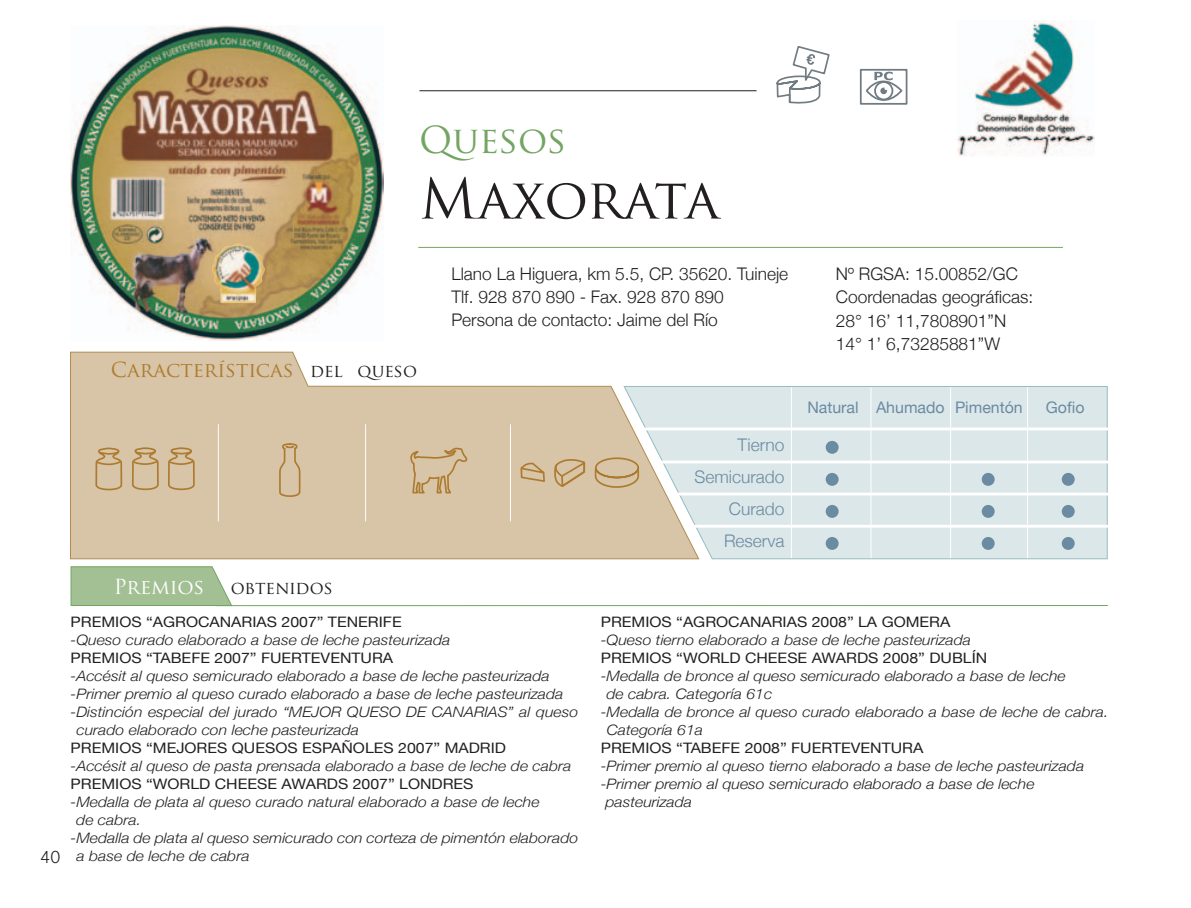
<style>
.page{position:relative;width:1191px;height:908px;background:#fff}
.page>*{position:absolute;margin:0;border:0;box-sizing:border-box;transform-origin:0 0}
.t1{font:54.4px "Trajan Pro";letter-spacing:-.02em;color:#231f20}
.t2{font:36.2px "Trajan Pro";color:#73a562}
.t3{font:20.2px "Trajan Pro";color:#ad7b30}
.t4{font:20.2px "Trajan Pro";color:#fff}
.t5{font:300 17.4px "Helvetica Neue";color:#231f20}
.t6{font:300 17.4px "Helvetica Neue";color:#6a8ba1}
.t7{font:17.4px "Trajan Pro";color:#231f20}
.t8{font:300 17px "Akzidenz Grotesk BE";color:#231f20}
.t9{font:16px "Helvetica Neue";color:#6a8ba1}
.t10{font:italic 300 14.4px/18px "Helvetica Neue";color:#231f20;scale:1.1 1}
.t11{font:14.4px "Helvetica Neue";color:#231f20;scale:1.1 1}
.s1{font-size:17.4px;color:#231f20}
</style>
<div class="page">
<hr style="left:418px;top:247px;width:645px;height:1px;background:#73a562">
<hr style="left:419px;top:90px;width:337px;height:1px;background:#231f20">
<svg style="left:776px;top:46px;width:54px;height:58px"></svg>
<div style="left:860px;top:69px;width:47px;height:36px;border:2px solid #707c82"></div>
<svg style="left:864px;top:70px;width:40px;height:35px"></svg>
<img style="left:70px;top:26px;width:314px;height:314px">
<img style="left:957px;top:21px;width:137px;height:135px">
<div style="left:700px;top:386px;width:408px;height:173px;background:#dce7e9"></div>
<svg style="left:70px;top:351px;width:630px;height:208px;background:#dcccb4"></svg>
<hr style="left:659px;top:460px;width:450px;height:3px;background:#fff">
<hr style="left:677px;top:492px;width:432px;height:3px;background:#fff">
<hr style="left:640px;top:427px;width:476px;height:3px;background:#fff">
<hr style="left:791px;top:387px;width:1px;height:171px;background:#fff">
<hr style="left:870px;top:387px;width:1px;height:171px;background:#fff">
<hr style="left:950px;top:387px;width:1px;height:171px;background:#fff">
<hr style="left:1027px;top:387px;width:1px;height:171px;background:#fff">
<hr style="left:218px;top:424px;width:1px;height:97px;background:#fff">
<hr style="left:365px;top:424px;width:1px;height:97px;background:#fff">
<hr style="left:510px;top:424px;width:1px;height:97px;background:#fff">
<svg style="left:408px;top:446px;width:59px;height:48px;background:#d0b791"></svg>
<div style="left:825px;top:440px;width:13px;height:13px;background:#6a8ba1;border-radius:50%"></div>
<svg style="left:91px;top:448px;width:106px;height:42px;background:#cfb68f"></svg>
<hr style="left:690px;top:524px;width:432px;height:3px;background:#fff">
<div style="left:825px;top:472px;width:13px;height:13px;background:#6a8ba1;border-radius:50%"></div>
<div style="left:825px;top:504px;width:13px;height:13px;background:#6a8ba1;border-radius:50%"></div>
<div style="left:825px;top:536px;width:13px;height:13px;background:#6a8ba1;border-radius:50%"></div>
<div style="left:981px;top:472px;width:13px;height:13px;background:#6a8ba1;border-radius:50%"></div>
<div style="left:981px;top:504px;width:13px;height:13px;background:#6a8ba1;border-radius:50%"></div>
<div style="left:981px;top:536px;width:13px;height:13px;background:#6a8ba1;border-radius:50%"></div>
<div style="left:1061px;top:472px;width:13px;height:13px;background:#6a8ba1;border-radius:50%"></div>
<div style="left:1061px;top:504px;width:13px;height:13px;background:#6a8ba1;border-radius:50%"></div>
<div style="left:1061px;top:536px;width:13px;height:13px;background:#6a8ba1;border-radius:50%"></div>
<svg style="left:519px;top:458px;width:67px;height:31px;background:#cfb690"></svg>
<svg style="left:594px;top:456px;width:46px;height:32px"></svg>
<div style="left:233px;top:442px;width:119px;height:55px;background:#d8c4a6"></div>
<svg style="left:70px;top:566px;width:162px;height:40px;background:#a6c198"></svg>
<hr style="left:216px;top:605px;width:891px;height:1px;background:#73a562">
<img style="left:210px;top:243px;width:57px;height:60px">
<p class="t2" style="left:419px;top:117px;width:149px">Quesos</p>
<p class="t1" style="left:419px;top:164px;width:301px">Maxorata</p>
<p class="t3" style="left:111px;top:357px;width:307px">Características <span class="s1">del queso</span></p>
<p class="t5" style="left:451px;top:263px;width:338px">Llano La Higuera, km 5.5, CP. 35620. Tuineje</p>
<p class="t5" style="left:451px;top:286px;width:274px">Tlf. 928 870 890 - Fax. 928 870 890</p>
<p class="t5" style="left:451px;top:309px;width:268px">Persona de contacto: Jaime del Río</p>
<p class="t6" style="left:737px;top:434px;width:49px">Tierno</p>
<p class="t6" style="left:694px;top:466px;width:91px">Semicurado</p>
<p class="t6" style="left:729px;top:498px;width:57px">Curado</p>
<p class="t6" style="left:724px;top:530px;width:62px">Reserva</p>
<p class="t5" style="left:836px;top:263px;width:183px">Nº RGSA: 15.00852/GC</p>
<p class="t5" style="left:836px;top:286px;width:199px">Coordenadas geográficas:</p>
<p class="t5" style="left:836px;top:309px;width:172px">28° 16’ 11,7808901”N</p>
<p class="t5" style="left:836px;top:333px;width:166px">14° 1’ 6,73285881”W</p>
<p class="t9" style="left:807px;top:397px;width:217px">Natural Ahumado Pimentón</p>
<p class="t9" style="left:1045px;top:397px;width:40px">Gofio</p>
<p class="t8" style="left:40px;top:847px;width:22px">40</p>
<p class="t4" style="left:114px;top:573px;width:92px">Premios</p>
<p class="t7" style="left:231px;top:576px;width:103px">obtenidos</p>
<p class="t11" style="left:71px;top:612px;width:302px">PREMIOS “AGROCANARIAS 2007” TENERIFE</p>
<p class="t10" style="left:71px;top:630px;width:347px">-Queso curado elaborado a base de leche pasteurizada</p>
<p class="t11" style="left:71px;top:648px;width:295px">PREMIOS “TABEFE 2007” FUERTEVENTURA</p>
<p class="t10" style="left:71px;top:666px;width:437px">-Accésit al queso semicurado elaborado a base de leche pasteurizada</p>
<p class="t10" style="left:71px;top:684px;width:449px">-Primer premio al queso curado elaborado a base de leche pasteurizada</p>
<p class="t10" style="left:76px;top:702px;width:457px;text-indent:-6px">-Distinción especial del jurado “MEJOR QUESO DE CANARIAS” al queso curado elaborado con leche pasteurizada</p>
<p class="t11" style="left:71px;top:738px;width:397px">PREMIOS “MEJORES QUESOS ESPAÑOLES 2007” MADRID</p>
<p class="t10" style="left:71px;top:756px;width:457px">-Accésit al queso de pasta prensada elaborado a base de leche de cabra</p>
<p class="t11" style="left:71px;top:774px;width:368px">PREMIOS “WORLD CHEESE AWARDS 2007” LONDRES</p>
<p class="t10" style="left:71px;top:792px;width:428px">-Medalla de plata al queso curado natural elaborado a base de leche</p>
<p class="t10" style="left:76px;top:810px;width:61px">de cabra.</p>
<p class="t10" style="left:76px;top:828px;width:457px;text-indent:-6px">-Medalla de plata al queso semicurado con corteza de pimentón elaborado a base de leche de cabra</p>
<p class="t11" style="left:601px;top:612px;width:319px">PREMIOS “AGROCANARIAS 2008” LA GOMERA</p>
<p class="t10" style="left:601px;top:630px;width:338px">-Queso tierno elaborado a base de leche pasteurizada</p>
<p class="t11" style="left:601px;top:648px;width:353px">PREMIOS “WORLD CHEESE AWARDS 2008” DUBLÍN</p>
<p class="t10" style="left:601px;top:666px;width:424px">-Medalla de bronce al queso semicurado elaborado a base de leche</p>
<p class="t10" style="left:606px;top:684px;width:152px">de cabra. Categoría 61c</p>
<p class="t10" style="left:606px;top:702px;width:458px;text-indent:-6px">-Medalla de bronce al queso curado elaborado a base de leche de cabra.<br>Categoría 61a</p>
<p class="t11" style="left:601px;top:738px;width:295px">PREMIOS “TABEFE 2008” FUERTEVENTURA</p>
<p class="t10" style="left:601px;top:756px;width:441px">-Primer premio al queso tierno elaborado a base de leche pasteurizada</p>
<p class="t10" style="left:601px;top:774px;width:396px">-Primer premio al queso semicurado elaborado a base de leche</p>
<p class="t10" style="left:605px;top:792px;width:80px">pasteurizada</p>
</div>
